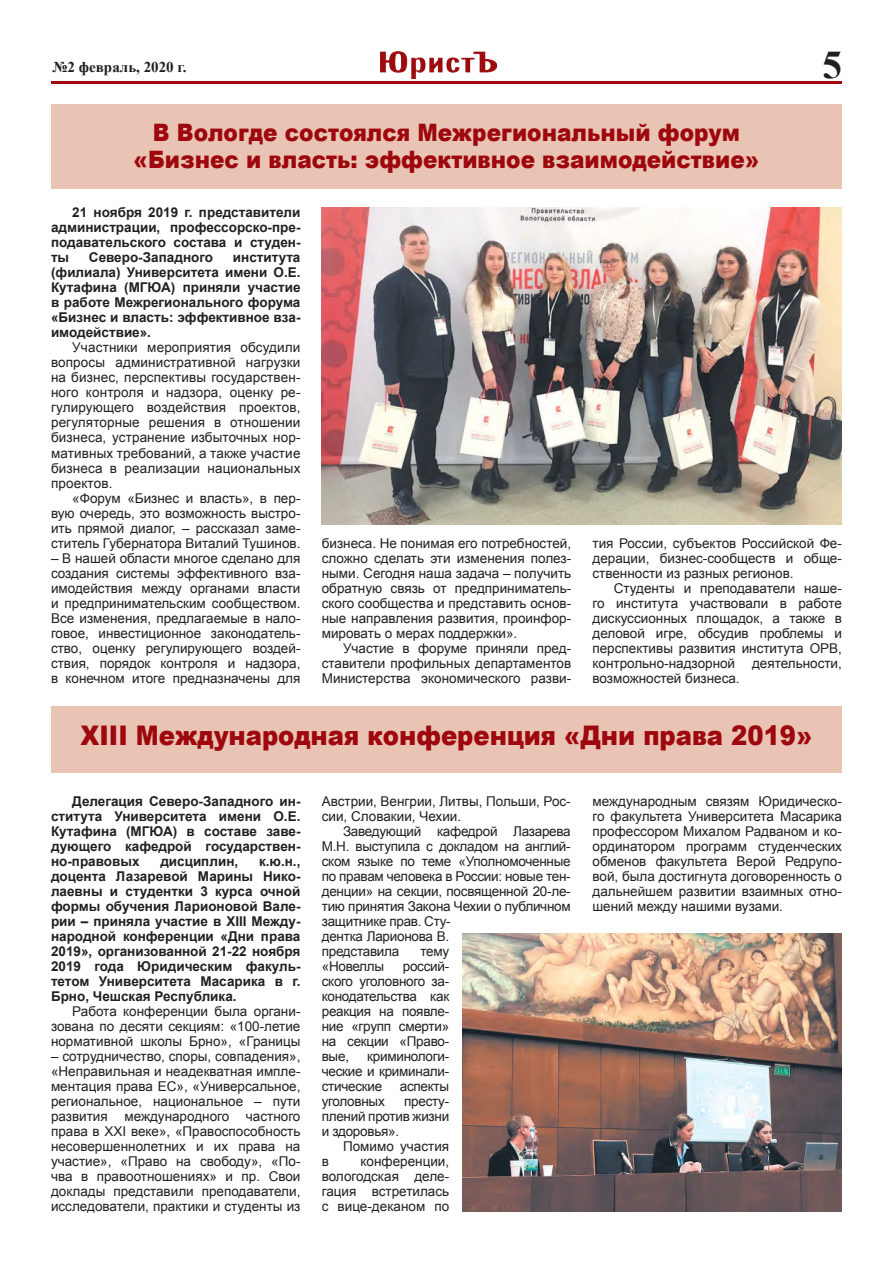
<style>
.page{position:relative;width:893px;height:1263px;background:#fff}
.page>*{position:absolute;margin:0;border:0;box-sizing:border-box;transform-origin:0 0}
.t1{font:700 39.15px "Times New Roman";color:#231f20}
.Заголовок{font:900 27px "Arial";color:#9d070d;scale:.9 1}
.Заголовок-2{font:900 24px/27px "Arial";color:#9d070d;text-align:center;scale:.9 1}
.t2{font:700 15px "Times New Roman";color:#231f20}
.Основной{font:13.5px/15px "Arial";color:#231f20;text-align:justify}
.Основной-2{font:700 13.5px/15px "Arial";color:#231f20;text-align:justify}
.Основной-3{font:13.5px/15px "Arial";letter-spacing:-.02em;color:#231f20}
</style>
<div class="page">
<img style="left:381px;top:51px;width:115px;height:28px">
<hr style="left:51px;top:81px;width:791px;height:3px;background:#9d070d">
<div style="left:51px;top:104px;width:791px;height:84px;background:#e9c3b3"></div>
<div style="left:51px;top:706px;width:791px;height:66px;background:#e9c3b3"></div>
<img style="left:322px;top:208px;width:520px;height:316px">
<img style="left:463px;top:933px;width:379px;height:279px">
<p class="t2" style="left:53px;top:57px;width:135px">№2 февраль, 2020 г.</p>
<p class="t1" style="left:822px;top:37px;width:21px">5</p>
<p class="Заголовок-2" style="left:134px;top:118px;width:697px">В Вологде состоялся Межрегиональный форум «Бизнес и власть: эффективное взаимодействие»</p>
<p class="Основной-2" style="left:51px;top:206px;width:251px;text-indent:21px">21 ноября 2019 г. представители администрации, профессорско-пре&shy;подавательского состава и студен&shy;ты</p>
<p class="Основной-2" style="left:89px;top:251px;width:126px">Северо-Западного</p>
<p class="Основной-2" style="left:51px;top:251px;width:251px;text-indent:182px">института (филиала) Университета имени О.Е.<br>Кутафина (МГЮА) приняли участие в работе Межрегионального форума «Бизнес и власть: эффективное вза&shy;имодействие».</p>
<p class="Основной" style="left:51px;top:340px;width:251px;text-indent:21px">Участники мероприятия обсудили вопросы административной нагрузки на бизнес, перспективы государствен&shy;ного контроля и надзора, оценку ре&shy;гулирующего воздействия проектов, регуляторные решения в отношении бизнеса, устранение избыточных нор&shy;мативных требований, а также участие бизнеса в реализации национальных проектов.</p>
<p class="Основной" style="left:51px;top:490px;width:251px;text-indent:21px">«Форум «Бизнес и власть», в пер&shy;вую очередь, это возможность выстро&shy;ить прямой диалог, – рассказал заме&shy;ститель Губернатора Виталий Тушинов.</p>
<p class="Основной" style="left:51px;top:550px;width:251px">– В нашей области многое сделано для создания системы эффективного вза&shy;имодействия между органами власти и предпринимательским сообществом.<br>Все изменения, предлагаемые в нало&shy;говое, инвестиционное законодатель&shy;ство, оценку регулирующего воздей&shy;ствия, порядок контроля и надзора, в конечном итоге предназначены для</p>
<p class="Основной" style="left:322px;top:535px;width:251px">бизнеса. Не понимая его потребностей, сложно сделать эти изменения полез&shy;ными. Сегодня наша задача – получить обратную связь от предприниматель&shy;ского сообщества и представить основ&shy;ные направления развития, проинфор&shy;мировать о мерах поддержки».</p>
<p class="Основной" style="left:322px;top:640px;width:251px;text-indent:21px">Участие в форуме приняли пред&shy;ставители профильных департаментов Министерства экономического разви-</p>
<p class="Основной" style="left:592px;top:535px;width:251px">тия России, субъектов Российской Фе&shy;дерации, бизнес-сообществ и обще&shy;ственности из разных регионов.</p>
<p class="Основной" style="left:592px;top:580px;width:251px;text-indent:21px">Студенты и преподаватели наше&shy;го института участвовали в работе дискуссионных площадок, а также в деловой игре, обсудив проблемы и перспективы развития института ОРВ, контрольно-надзорной</p>
<p class="Основной" style="left:752px;top:655px;width:91px">деятельности,</p>
<p class="Основной" style="left:592px;top:670px;width:149px">возможностей бизнеса.</p>
<p class="Заголовок" style="left:81px;top:715px;width:814px">XIII Международная конференция «Дни права 2019»</p>
<p class="Основной-2" style="left:51px;top:794px;width:251px;text-indent:21px">Делегация Северо-Западного ин&shy;ститута Университета имени О.Е.<br>Кутафина (МГЮА) в составе заве&shy;дующего кафедрой государствен&shy;но-правовых</p>
<p class="Основной-2" style="left:51px;top:854px;width:251px;text-indent:208px">к.ю.н., доцента Лазаревой Марины Нико&shy;лаевны и студентки 3 курса очной формы обучения Ларионовой Вале&shy;рии – приняла участие в XIII Между&shy;народной конференции «Дни права 2019», организованной 21-22 ноября 2019 года Юридическим факуль&shy;тетом Университета Масарика в г.<br>Брно, Чешская Республика.</p>
<p class="Основной" style="left:51px;top:1004px;width:251px;text-indent:21px">Работа конференции была органи&shy;зована по десяти секциям: «100-летие нормативной школы Брно», «Границы</p>
<p class="Основной" style="left:51px;top:1049px;width:251px">– сотрудничество, споры, совпадения», «Неправильная и неадекватная импле&shy;ментация права ЕС», «Универсальное, региональное, национальное – пути развития международного частного права в XXI веке», «Правоспособность несовершеннолетних и их права на участие», «Право на свободу», «По&shy;чва в правоотношениях» и пр. Свои доклады представили преподаватели, исследователи, практики и студенты из</p>
<p class="Основной-2" style="left:160px;top:854px;width:79px">дисциплин,</p>
<p class="Основной" style="left:322px;top:794px;width:250px">Австрии, Венгрии, Литвы, Польши, Рос&shy;сии, Словакии, Чехии.</p>
<p class="Основной-3" style="left:322px;top:824px;width:251px;text-indent:21px">Заведующий кафедрой Лазарева<br>М.Н. выступила с докладом на англий&shy;ском языке по теме «Уполномоченные по правам человека в России: новые тен&shy;денции» на секции, посвященной 20-ле&shy;тию принятия Закона Чехии о публичном защитнике прав. Сту-<br>дентка Ларионова В.<br>представила</p>
<p class="Основной" style="left:420px;top:944px;width:30px">тему</p>
<p class="Основной-3" style="left:322px;top:959px;width:64px">«Новеллы</p>
<p class="Основной" style="left:322px;top:959px;width:129px;text-indent:81px">россий&shy;ского уголовного за&shy;конодательства как реакция на появле&shy;ние «групп смерти» на секции «Право&shy;вые,</p>
<p class="Основной" style="left:322px;top:1049px;width:129px;text-indent:46px">криминологи&shy;ческие и криминали&shy;стические</p>
<p class="Основной-3" style="left:400px;top:1079px;width:51px">аспекты</p>
<p class="Основной-3" style="left:322px;top:1094px;width:65px">уголовных</p>
<p class="Основной" style="left:322px;top:1094px;width:129px;text-indent:82px">престу&shy;плений против жизни и здоровья».</p>
<p class="Основной" style="left:343px;top:1139px;width:108px">Помимо участия</p>
<p class="Основной" style="left:322px;top:1154px;width:9px">в</p>
<p class="Основной" style="left:322px;top:1154px;width:129px;text-indent:39px">конференции, вологодская деле&shy;гация встретилась с вице-деканом по</p>
<p class="Основной" style="left:592px;top:794px;width:251px">международным связям Юридическо&shy;го факультета Университета Масарика профессором Михалом Радваном и ко&shy;ординатором программ студенческих обменов факультета Верой Редрупо&shy;вой, была достигнута договоренность о дальнейшем развитии взаимных отно&shy;шений между нашими вузами.</p>
</div>
